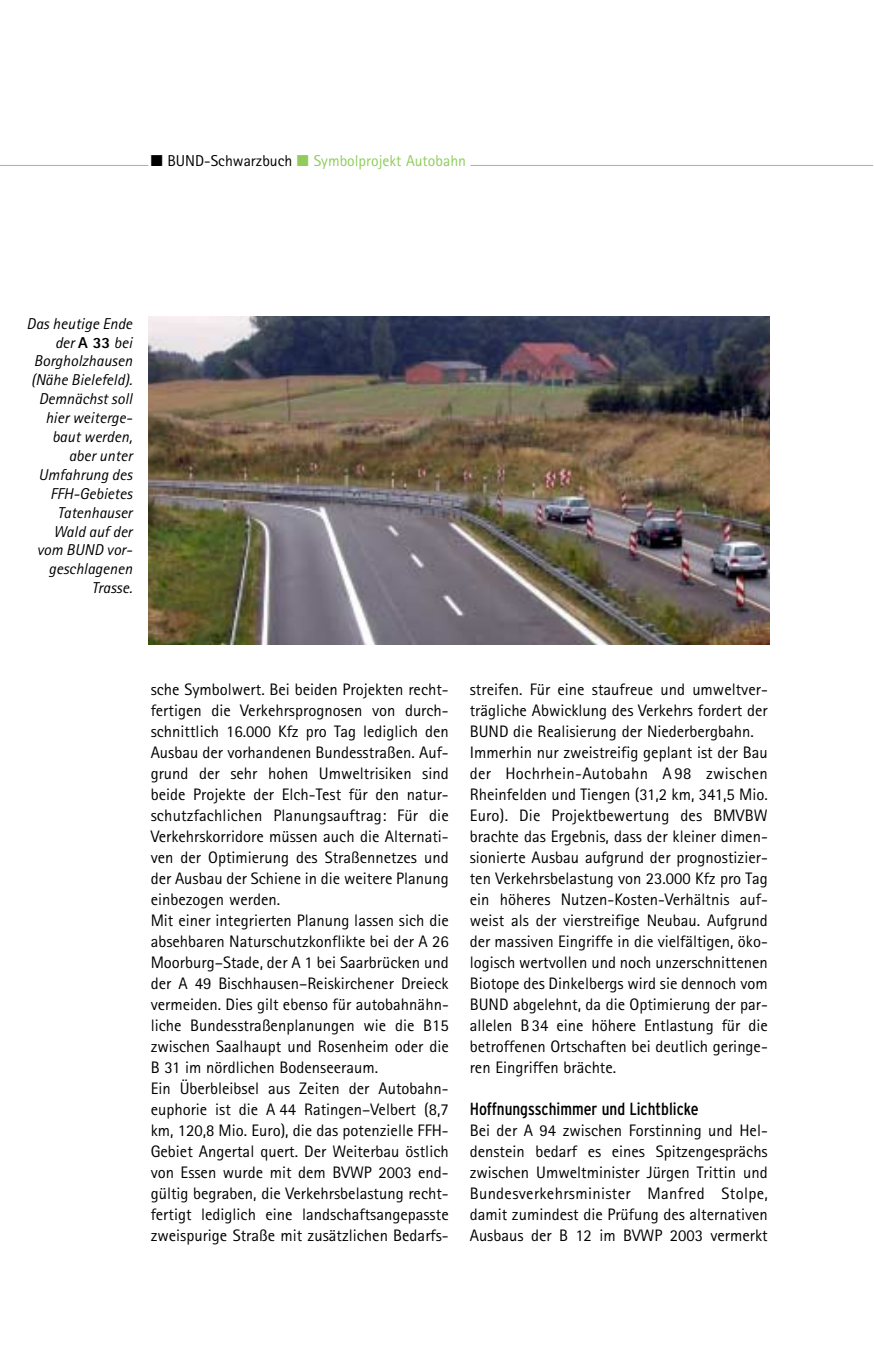
<style>
.page{position:relative;width:874px;height:1365px;background:#fff}
.page>*{position:absolute;margin:0;border:0;box-sizing:border-box;transform-origin:0 0}
.t1{font:condensed 17.5px "Interstate";color:#000}
.t2{font:16.62px/21px "Agfa Rotis Sans Serif";color:#000}
.t3{font:italic 15.75px/18.9px "Agfa Rotis Sans Serif";color:#000;text-align:right}
.t4{font:15.75px "Agfa Rotis Sans Serif";color:#8fcc5b}
.s1{color:#000}
.s2{font-weight:800;font-style:normal}
</style>
<div class="page">
<hr style="left:470px;top:165px;width:402px;height:1px;background:#8fcc5b">
<hr style="left:0;top:165px;width:148px;height:1px;background:#8fcc5b">
<img style="left:149px;top:317px;width:620px;height:327px">
<p class="t4" style="left:151px;top:155px;width:317px"><span class="s1">■ BUND-Schwarzbuch</span> ■ Symbolprojekt Autobahn</p>
<p class="t3" style="left:27px;top:315px;width:107px">Das heutige Ende der <span class="s2">A 33</span> bei<br>Borgholzhausen (Nähe Bielefeld).<br>Demnächst soll hier weiterge&shy;baut werden, aber unter<br>Umfahrung des<br>FFH-Gebietes<br>Tatenhauser<br>Wald auf der vom BUND vor&shy;geschlagenen<br>Trasse.</p>
<p class="t2" style="left:151px;top:680px;width:299px">sche Symbolwert. Bei beiden Projekten recht&shy;fertigen die Verkehrsprognosen von durch&shy;schnittlich 16.000 Kfz pro Tag lediglich den Ausbau der vorhandenen Bundesstraßen. Auf&shy;grund der sehr hohen Umweltrisiken sind beide Projekte der Elch-Test für den natur&shy;schutzfachlichen Planungsauftrag: Für die Verkehrskorridore müssen auch die Alternati&shy;ven der Optimierung des Straßennetzes und der Ausbau der Schiene in die weitere Planung einbezogen werden.<br>Mit einer integrierten Planung lassen sich die absehbaren Naturschutzkonflikte bei der A 26<br>Moorburg–Stade, der A 1 bei Saarbrücken und der A 49 Bischhausen–Reiskirchener Dreieck vermeiden. Dies gilt ebenso für autobahnähn&shy;liche Bundesstraßenplanungen wie die B15 zwischen Saalhaupt und Rosenheim oder die B 31 im nördlichen Bodenseeraum.<br>Ein Überbleibsel aus Zeiten der Autobahn&shy;euphorie ist die A 44 Ratingen–Velbert (8,7 km, 120,8 Mio. Euro), die das potenzielle FFH-Gebiet Angertal quert. Der Weiterbau östlich von Essen wurde mit dem BVWP 2003 end&shy;gültig begraben, die Verkehrsbelastung recht&shy;fertigt lediglich eine landschaftsangepasste zweispurige Straße mit zusätzlichen Bedarfs-</p>
<p class="t2" style="left:469px;top:680px;width:299px">streifen. Für eine staufreue und umweltver&shy;trägliche Abwicklung des Verkehrs fordert der BUND die Realisierung der Niederbergbahn.<br>Immerhin nur zweistreifig geplant ist der Bau der Hochrhein-Autobahn A 98 zwischen Rheinfelden und Tiengen (31,2 km, 341,5 Mio.<br>Euro). Die Projektbewertung des BMVBW brachte das Ergebnis, dass der kleiner dimen&shy;sionierte Ausbau aufgrund der prognostizier&shy;ten Verkehrsbelastung von 23.000 Kfz pro Tag ein höheres Nutzen-Kosten-Verhältnis auf&shy;weist als der vierstreifige Neubau. Aufgrund der massiven Eingriffe in die vielfältigen, öko&shy;logisch wertvollen und noch unzerschnittenen Biotope des Dinkelbergs wird sie dennoch vom BUND abgelehnt, da die Optimierung der par&shy;allelen B 34 eine höhere Entlastung für die betroffenen Ortschaften bei deutlich geringe&shy;ren Eingriffen brächte.</p>
<p class="t1" style="left:469px;top:1102px;width:230px">Hoffnungsschimmer und Lichtblicke</p>
<p class="t2" style="left:469px;top:1121px;width:299px;text-align:justify">Bei der A 94 zwischen Forstinning und Hel&shy;denstein bedarf es eines Spitzengesprächs zwischen Umweltminister Jürgen Trittin und Bundesverkehrsminister Manfred Stolpe, damit zumindest die Prüfung des alternativen Ausbaus der B 12 im BVWP 2003 vermerkt</p>
</div>
